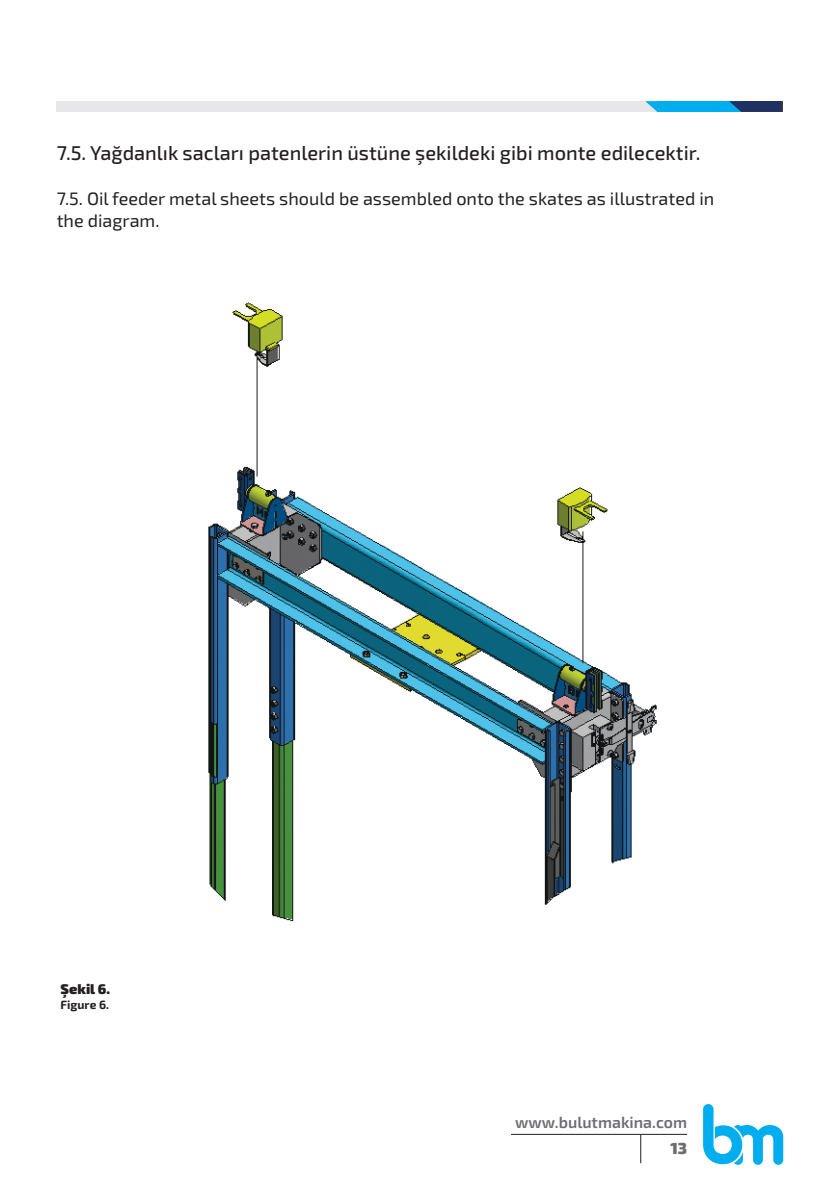
<style>
.page{position:relative;width:840px;height:1191px;background:#fff}
.page>*{position:absolute;margin:0;border:0;box-sizing:border-box;transform-origin:0 0}
.t1{font:500 20px "Exo 2.0";color:#231f20}
.t2{font:18px/21.6px "Exo 2.0";color:#231f20}
.t3{font:600 16px "Exo 2.0";color:#6c6d70}
.t4{font:900 16px "Exo 2.0";color:#6c6d70}
.t5{font:900 14px "Exo 2.0";color:#231f20}
.t6{font:700 12px "Exo 2.0";color:#231f20}
</style>
<div class="page">
<img style="left:208px;top:302px;width:449px;height:620px">
<hr style="left:510px;top:1133px;width:176px;height:1px;background:#231f20">
<svg style="left:640px;top:1134px;width:1px;height:29px"></svg>
<div style="left:57px;top:101px;width:724px;height:11px;background:#e6e7e9"></div>
<div style="left:656px;top:101px;width:126px;height:11px;background:#00aeef"></div>
<div style="left:741px;top:101px;width:41px;height:11px;background:#30384f"></div>
<svg style="left:729px;top:101px;width:52px;height:11px"></svg>
<svg style="left:645px;top:101px;width:12px;height:11px"></svg>
<svg style="left:703px;top:1104px;width:79px;height:60px"></svg>
<p class="t1" style="left:57px;top:141px;width:644px">7.5. Yağdanlık sacları patenlerin üstüne şekildeki gibi monte edilecektir.</p>
<p class="t2" style="left:57px;top:188px;width:658px">7.5. Oil feeder metal sheets should be assembled onto the skates as illustrated in the diagram.</p>
<p class="t5" style="left:61px;top:981px;width:51px">Şekil 6.</p>
<p class="t6" style="left:61px;top:997px;width:50px">Figure 6.</p>
<p class="t3" style="left:515px;top:1113px;width:173px">www.bulutmakina.com</p>
<p class="t4" style="left:670px;top:1138px;width:18px">13</p>
</div>
